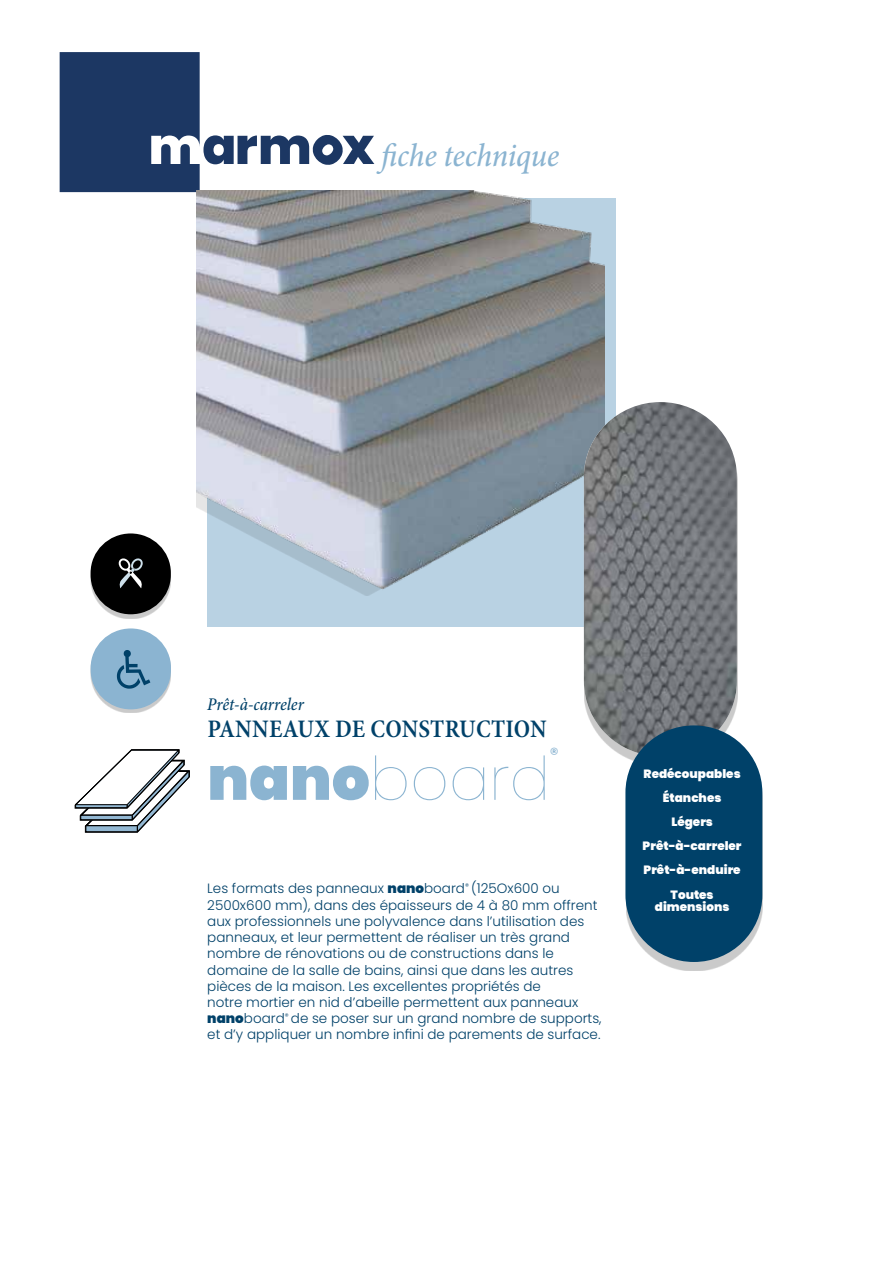
<style>
.page{position:relative;width:893px;height:1263px;background:#fff}
.page>*{position:absolute;margin:0;border:0;box-sizing:border-box;transform-origin:0 0}
.t1{font:100 60px "Poppins";color:#8bb4d1}
.t2{font:italic 500 condensed 33px "Minion Pro";letter-spacing:-.005em;color:#8bb4d1}
.t3{font:600 condensed 25.5px "Minion Pro";letter-spacing:.01em;color:#004169}
.t4{font:italic 500 condensed 18px "Minion Pro";letter-spacing:-.005em;color:#004169}
.t5{font:17.55px "Poppins";color:#8bb4d1}
.t6{font:300 13.5px/16.2px "Poppins";color:#004169}
.t7{font:900 12px/24px "Poppins";color:#fff;text-align:center}
.s1{font-weight:900}
</style>
<div class="page">
<svg style="left:60px;top:52px;width:314px;height:140px"></svg>
<div style="left:207px;top:199px;width:408px;height:428px;background:#b9d2e3"></div>
<svg style="left:75px;top:749px;width:115px;height:84px"></svg>
<div style="left:91px;top:631px;width:80px;height:81px;background:#000;opacity:.21"></div>
<div style="left:91px;top:628px;width:80px;height:81px;background:#8bb4d1;border-radius:40px"></div>
<div style="left:91px;top:537px;width:80px;height:81px;background:#000;opacity:.21"></div>
<div style="left:91px;top:533px;width:80px;height:81px;background:#000;border-radius:40px"></div>
<svg style="left:118px;top:558px;width:25px;height:30px"></svg>
<svg style="left:117px;top:650px;width:33px;height:39px"></svg>
<img style="left:197px;top:190px;width:408px;height:406px">
<div style="left:584px;top:410px;width:153px;height:355px;background:#000;opacity:.21"></div>
<img style="left:584px;top:402px;width:153px;height:354px;border-radius:76px">
<div style="left:626px;top:734px;width:137px;height:236px;background:#000;opacity:.21"></div>
<div style="left:625px;top:725px;width:137px;height:237px;background:#004169;border-radius:68px"></div>
<h2 class="t2" style="left:381px;top:135px;width:180px">fiche technique</h2>
<h3 class="t4" style="left:207px;top:693px;width:98px">Prêt-à-carreler</h3>
<h3 class="t3" style="left:207px;top:713px;width:341px">PANNEAUX DE CONSTRUCTION</h3>
<h1 class="t1" style="left:207px;top:744px;width:344px"><span class="s1">nano</span>board</h1>
<p class="t5" style="left:550px;top:743px;width:10px">®</p>
<p class="t6" style="left:207px;top:881px;width:396px">Les formats des panneaux <span class="s1">nano</span>board<sup>®</sup> (125Ox600 ou 2500x600 mm), dans des épaisseurs de 4 à 80 mm offrent aux professionnels une polyvalence dans l’utilisation des panneaux, et leur permettent de réaliser un très grand nombre de rénovations ou de constructions dans le domaine de la salle de bains, ainsi que dans les autres pièces de la maison. Les excellentes propriétés de<br>notre mortier en nid d’abeille permettent aux panneaux <span class="s1">nano</span>board<sup>®</sup> de se poser sur un grand nombre de supports, et d’y appliquer un nombre infini de parements de surface.</p>
<p class="t7" style="left:643px;top:762px;width:100px">Redécoupables<br>Étanches<br>Légers<br>Prêt-à-carreler<br>Prêt-à-enduire<br>Toutes</p>
<p class="t7" style="left:655px;top:894px;width:76px">dimensions</p>
</div>
